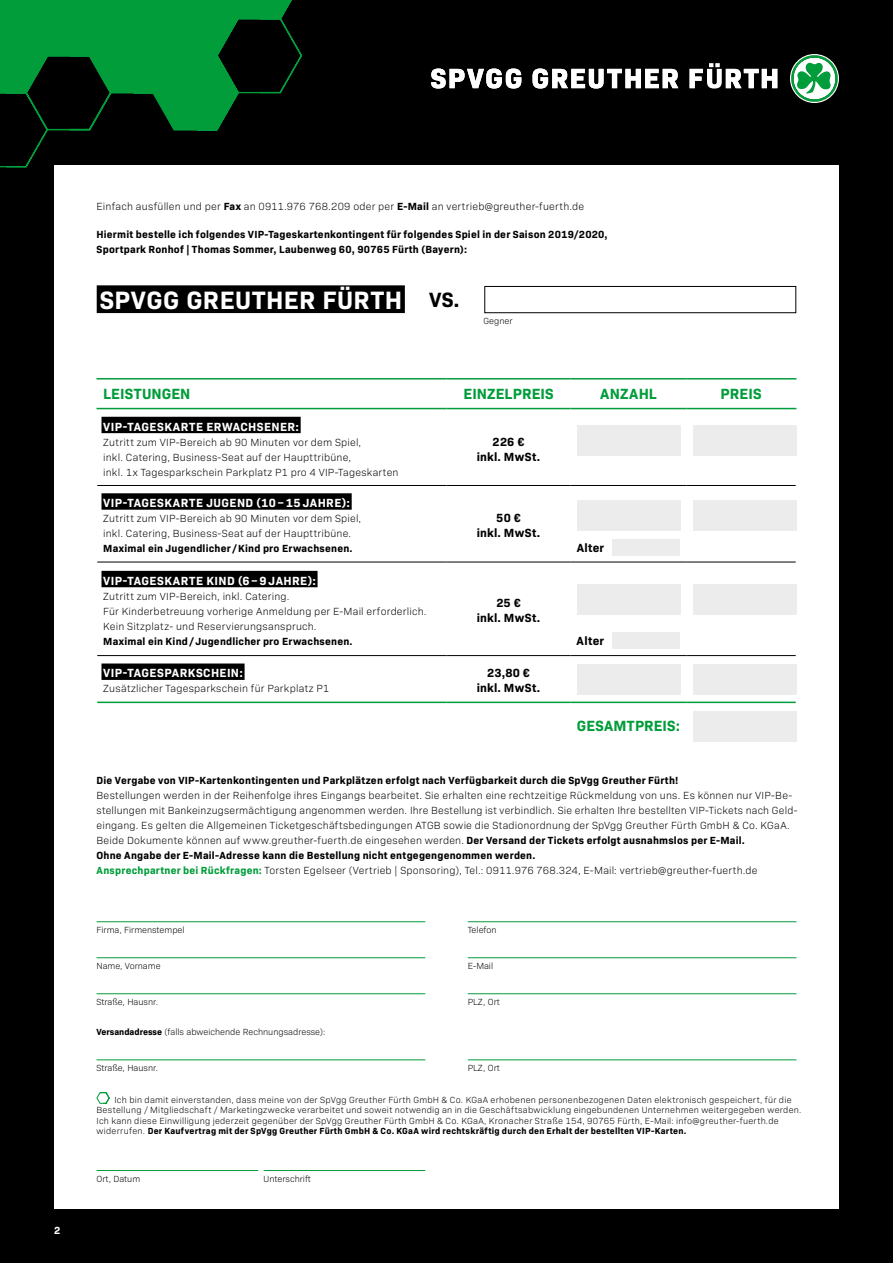
<style>
.page{position:relative;width:893px;height:1263px;background:#000}
.page>*{position:absolute;margin:0;border:0;box-sizing:border-box;transform-origin:0 0}
.t1{font:700 25.5px "Bio Sans";letter-spacing:.02em;color:#fff}
.t2{font:700 15px "Bio Sans";letter-spacing:.01em;color:#009d3a}
.t3{font:700 12px "Bio Sans";letter-spacing:.04em;color:#fff}
.t4{font:700 12px/15px "Bio Sans";letter-spacing:.025em;color:#000;text-align:center}
.t5{font:300 10.5px/15px "Bio Sans";letter-spacing:.02em;color:#000}
.t6{font:700 10.5px/15px "Bio Sans";letter-spacing:.02em;color:#000}
.t7{font:700 10.5px "Bio Sans";color:#fff}
.t8{font:300 9px/10.5px "Bio Sans";letter-spacing:.025em;color:#000}
.t9{font:300 9px "Bio Sans";color:#000}
.t10{font:300 9px "Bio Sans";letter-spacing:.005em;color:#000}
.s1{font-weight:700}
.s2{font-size:21px;color:#000}
.s3{font-weight:700;color:#009d3a}
</style>
<div class="page">
<div style="left:54px;top:232px;width:785px;height:977px;background:#fff"></div>
<div style="left:54px;top:166px;width:785px;height:104px;background:#fff"></div>
<svg style="left:0;top:0;width:303px;height:168px"></svg>
<svg style="left:791px;top:55px;width:47px;height:47px"></svg>
<div style="left:790px;top:54px;width:49px;height:49px;border:1px solid #fff;border-radius:50%"></div>
<svg style="left:431px;top:68px;width:90px;height:21px"></svg>
<svg style="left:533px;top:68px;width:145px;height:21px"></svg>
<svg style="left:690px;top:63px;width:87px;height:26px"></svg>
<svg style="left:96px;top:1092px;width:14px;height:12px"></svg>
<hr style="left:97px;top:1059px;width:328px;height:1px;background:#009d3a">
<hr style="left:97px;top:921px;width:328px;height:1px;background:#009d3a">
<hr style="left:468px;top:1059px;width:328px;height:1px;background:#009d3a">
<hr style="left:468px;top:921px;width:328px;height:1px;background:#009d3a">
<hr style="left:97px;top:957px;width:328px;height:1px;background:#009d3a">
<hr style="left:468px;top:957px;width:328px;height:1px;background:#009d3a">
<hr style="left:97px;top:1170px;width:161px;height:1px;background:#009d3a">
<hr style="left:264px;top:1170px;width:161px;height:1px;background:#009d3a">
<hr style="left:97px;top:993px;width:328px;height:1px;background:#009d3a">
<hr style="left:468px;top:993px;width:328px;height:1px;background:#009d3a">
<svg style="left:97px;top:407px;width:699px;height:1px"></svg>
<hr style="left:97px;top:378px;width:349px;height:2px;background:#009d3a">
<hr style="left:446px;top:378px;width:125px;height:2px;background:#009d3a">
<hr style="left:571px;top:378px;width:115px;height:2px;background:#009d3a">
<hr style="left:686px;top:378px;width:110px;height:2px;background:#009d3a">
<hr style="left:97px;top:408px;width:349px;height:1px;background:#009d3a">
<hr style="left:446px;top:408px;width:125px;height:1px;background:#009d3a">
<hr style="left:571px;top:408px;width:115px;height:1px;background:#009d3a">
<hr style="left:686px;top:408px;width:110px;height:1px;background:#009d3a">
<hr style="left:97px;top:702px;width:349px;height:1px;background:#009d3a">
<hr style="left:446px;top:702px;width:125px;height:1px;background:#009d3a">
<hr style="left:686px;top:702px;width:110px;height:1px;background:#009d3a">
<hr style="left:97px;top:485px;width:349px;height:1px;background:#000">
<hr style="left:446px;top:485px;width:125px;height:1px;background:#000">
<hr style="left:571px;top:485px;width:115px;height:1px;background:#000">
<hr style="left:686px;top:485px;width:110px;height:1px;background:#000">
<hr style="left:97px;top:562px;width:349px;height:1px;background:#000">
<hr style="left:446px;top:562px;width:125px;height:1px;background:#000">
<hr style="left:571px;top:562px;width:115px;height:1px;background:#000">
<hr style="left:686px;top:562px;width:110px;height:1px;background:#000">
<hr style="left:97px;top:655px;width:349px;height:1px;background:#000">
<hr style="left:446px;top:655px;width:125px;height:1px;background:#000">
<hr style="left:571px;top:655px;width:115px;height:1px;background:#000">
<hr style="left:686px;top:655px;width:110px;height:1px;background:#000">
<hr style="left:571px;top:702px;width:115px;height:1px;background:#009d3a">
<div style="left:101px;top:417px;width:200px;height:16px;background:#000"></div>
<div style="left:101px;top:493px;width:251px;height:17px;background:#000"></div>
<div style="left:101px;top:571px;width:217px;height:16px;background:#000"></div>
<div style="left:101px;top:663px;width:144px;height:17px;background:#000"></div>
<div style="left:484px;top:286px;width:312px;height:27px;border:1px solid #000"></div>
<div style="left:577px;top:425px;width:103px;height:31px;background:#ececec"></div>
<div style="left:577px;top:500px;width:103px;height:31px;background:#ececec"></div>
<div style="left:577px;top:584px;width:103px;height:30px;background:#ececec"></div>
<div style="left:577px;top:664px;width:103px;height:30px;background:#ececec"></div>
<div style="left:613px;top:539px;width:67px;height:16px;background:#ececec"></div>
<div style="left:613px;top:633px;width:67px;height:16px;background:#ececec"></div>
<div style="left:693px;top:425px;width:103px;height:31px;background:#ececec"></div>
<div style="left:693px;top:500px;width:103px;height:31px;background:#ececec"></div>
<div style="left:693px;top:584px;width:103px;height:30px;background:#ececec"></div>
<div style="left:693px;top:664px;width:103px;height:30px;background:#ececec"></div>
<div style="left:693px;top:711px;width:103px;height:30px;background:#ececec"></div>
<div style="left:97px;top:285px;width:308px;height:28px;background:#000"></div>
<p class="t7" style="left:54px;top:1222px;width:8px">2</p>
<p class="t5" style="left:97px;top:198px;width:489px">Einfach ausfüllen und per <span class="s1">Fax</span> an 0911.976 768.209 oder per <span class="s1">E-Mail</span> an vertrieb@greuther-fuerth.de</p>
<p class="t6" style="left:97px;top:226px;width:513px">Hiermit bestelle ich folgendes VIP-Tageskartenkontingent für folgendes Spiel in der Saison 2019/2020,<br>Sportpark Ronhof | Thomas Sommer, Laubenweg 60, 90765 Fürth (Bayern):</p>
<h1 class="t1" style="left:100px;top:280px;width:361px">SPVGG GREUTHER FÜRTH <span class="s2">VS.</span></h1>
<p class="t8" style="left:483px;top:315px;width:31px">Gegner</p>
<h2 class="t2" style="left:103px;top:383px;width:89px">LEISTUNGEN</h2>
<h2 class="t2" style="left:464px;top:383px;width:92px">EINZELPREIS</h2>
<h2 class="t2" style="left:600px;top:383px;width:58px">ANZAHL</h2>
<h2 class="t2" style="left:720px;top:383px;width:42px">PREIS</h2>
<p class="t3" style="left:103px;top:417px;width:197px">VIP-TAGESKARTE ERWACHSENER:</p>
<p class="t5" style="left:103px;top:434px;width:297px">Zutritt zum VIP-Bereich ab 90 Minuten vor dem Spiel,<br>inkl. Catering, Business-Seat auf der Haupttribüne,<br>inkl. 1x Tagesparkschein Parkplatz P1 pro 4 VIP-Tageskarten</p>
<p class="t4" style="left:477px;top:433px;width:65px">226 €<br>inkl. MwSt.</p>
<p class="t3" style="left:103px;top:494px;width:248px">VIP-TAGESKARTE JUGEND (10 – 15 JAHRE):</p>
<p class="t5" style="left:103px;top:510px;width:259px">Zutritt zum VIP-Bereich ab 90 Minuten vor dem Spiel, inkl. Catering, Business-Seat auf der Haupttribüne.</p>
<p class="t6" style="left:103px;top:540px;width:251px">Maximal ein Jugendlicher/Kind pro Erwachsenen.</p>
<p class="t4" style="left:477px;top:509px;width:65px">50 €<br>inkl. MwSt.</p>
<p class="t4" style="left:577px;top:539px;width:29px">Alter</p>
<p class="t3" style="left:103px;top:571px;width:214px">VIP-TAGESKARTE KIND (6 – 9 JAHRE):</p>
<p class="t5" style="left:103px;top:588px;width:325px">Zutritt zum VIP-Bereich, inkl. Catering.<br>Für Kinderbetreuung vorherige Anmeldung per E-Mail erforderlich.<br>Kein Sitzplatz- und Reservierungsanspruch.</p>
<p class="t6" style="left:103px;top:633px;width:251px">Maximal ein Kind/Jugendlicher pro Erwachsenen.</p>
<p class="t3" style="left:103px;top:664px;width:141px">VIP-TAGESPARKSCHEIN:</p>
<p class="t5" style="left:103px;top:680px;width:227px">Zusätzlicher Tagesparkschein für Parkplatz P1</p>
<p class="t4" style="left:477px;top:594px;width:65px">25 €<br>inkl. MwSt.</p>
<p class="t4" style="left:477px;top:665px;width:65px">23,80 € inkl. MwSt.</p>
<p class="t4" style="left:577px;top:632px;width:29px">Alter</p>
<h2 class="t2" style="left:577px;top:714px;width:105px">GESAMTPREIS:</h2>
<p class="t6" style="left:97px;top:772px;width:583px">Die Vergabe von VIP-Kartenkontingenten und Parkplätzen erfolgt nach Verfügbarkeit durch die SpVgg Greuther Fürth!</p>
<p class="t5" style="left:97px;top:787px;width:702px">Bestellungen werden in der Reihenfolge ihres Eingangs bearbeitet. Sie erhalten eine rechtzeitige Rückmeldung von uns. Es können nur VIP-Be&shy;stellungen mit Bankeinzugsermächtigung angenommen werden. Ihre Bestellung ist verbindlich. Sie erhalten Ihre bestellten VIP-Tickets nach Geld&shy;eingang. Es gelten die Allgemeinen Ticketgeschäftsbedingungen ATGB sowie die Stadionordnung der SpVgg Greuther Fürth GmbH &amp; Co. KGaA.<br>Beide Dokumente können auf www.greuther-fuerth.de eingesehen werden. <span class="s1">Der Versand der Tickets erfolgt ausnahmslos per E-Mail.<br>Ohne Angabe der E-Mail-Adresse kann die Bestellung nicht entgegengenommen werden.<br></span><span class="s3">Ansprechpartner bei Rückfragen:</span> Torsten Egelseer (Vertrieb | Sponsoring), Tel.: 0911.976 768.324, E-Mail: vertrieb@greuther-fuerth.de</p>
<p class="t9" style="left:97px;top:923px;width:90px">Firma, Firmenstempel</p>
<p class="t9" style="left:468px;top:923px;width:30px">Telefon</p>
<p class="t9" style="left:97px;top:959px;width:66px">Name, Vorname</p>
<p class="t8" style="left:468px;top:960px;width:27px">E-Mail</p>
<p class="t9" style="left:97px;top:995px;width:63px">Straße, Hausnr.</p>
<p class="t8" style="left:468px;top:996px;width:34px">PLZ, Ort</p>
<p class="t9" style="left:97px;top:1025px;width:230px"><span class="s1">Versandadresse</span> (falls abweichende Rechnungsadresse):</p>
<p class="t9" style="left:97px;top:1061px;width:63px">Straße, Hausnr.</p>
<p class="t8" style="left:468px;top:1062px;width:34px">PLZ, Ort</p>
<p class="t8" style="left:97px;top:1093px;width:706px;text-indent:18px">Ich bin damit einverstanden, dass meine von der SpVgg Greuther Fürth GmbH &amp; Co. KGaA erhobenen personenbezogenen Daten elektronisch gespeichert, für die Bestellung / Mitgliedschaft / Marketingzwecke verarbeitet und soweit notwendig an in die Geschäftsabwicklung eingebundenen Unternehmen weitergegeben werden.<br>Ich kann diese Einwilligung jederzeit gegenüber der SpVgg Greuther Fürth GmbH &amp; Co. KGaA, Kronacher Straße 154, 90765 Fürth, E-Mail: info@greuther-fuerth.de widerrufen. <span class="s1">Der Kaufvertrag mit der SpVgg Greuther Fürth GmbH &amp; Co. KGaA wird rechtskräftig durch den Erhalt der bestellten VIP-Karten.</span></p>
<p class="t10" style="left:97px;top:1172px;width:45px">Ort, Datum</p>
<p class="t9" style="left:264px;top:1172px;width:49px">Unterschrift</p>
</div>
